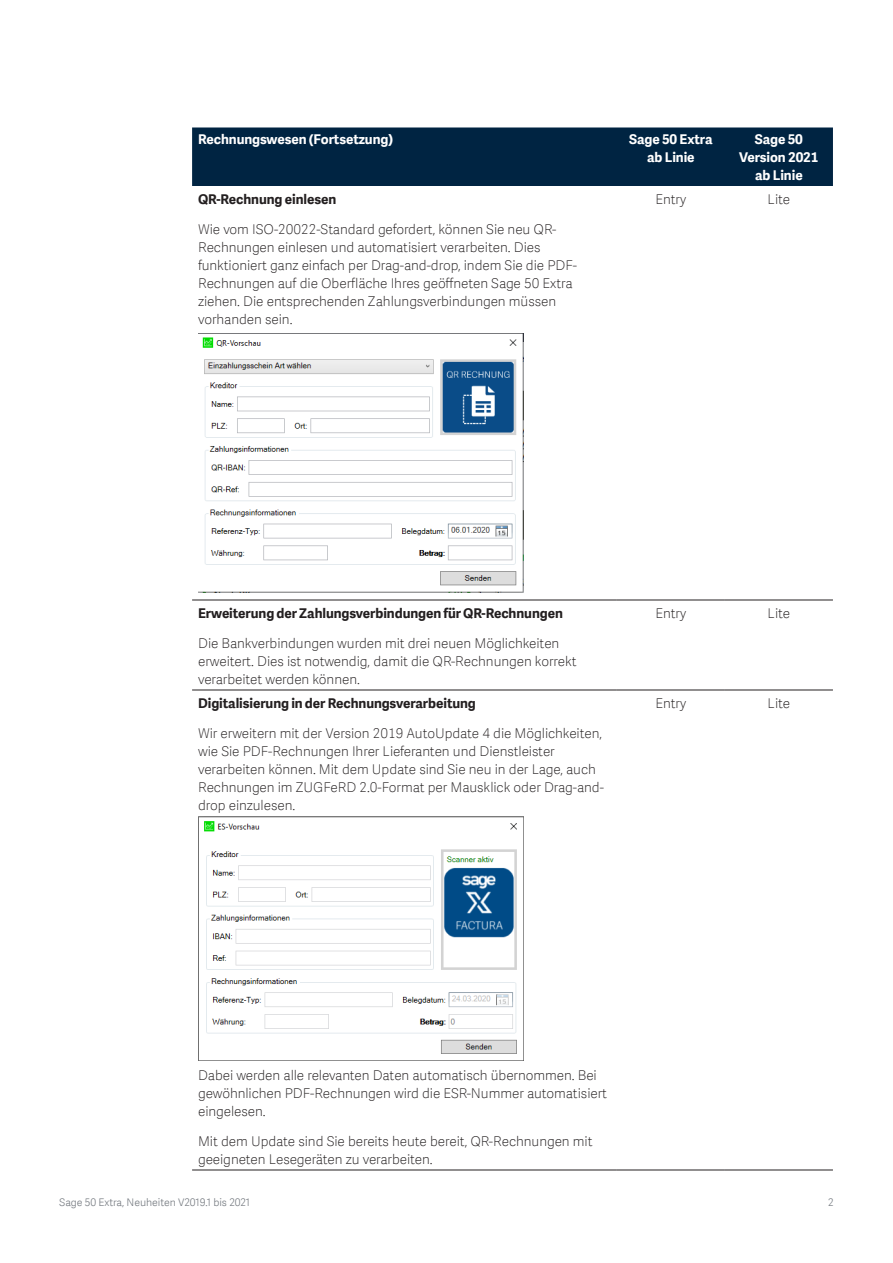
<style>
.page{position:relative;width:893px;height:1263px;background:#fff}
.page>*{position:absolute;margin:0;border:0;box-sizing:border-box;transform-origin:0 0}
.TABLE-_Body_Copy{font:13.5px/18px "Adelle Sans SAGE Th";letter-spacing:-.005em;color:#231f20}
.TABLE-_Body_Copy-2{font:700 13.5px "Adelle Sans SAGE";letter-spacing:-.005em;color:#231f20}
.TABLE-_DB_Body_Bold{font:700 13.5px/18px "Adelle Sans SAGE";letter-spacing:-.005em;color:#fff;text-align:center}
.Running_Footer_Text{font:10.5px "Adelle Sans SAGE Lt";letter-spacing:-.005em;color:#787d83}
</style>
<div class="page">
<div style="left:192px;top:128px;width:640px;height:58px;background:#002442"></div>
<hr style="left:192px;top:600px;width:424px;height:1px;background:#231f20">
<hr style="left:192px;top:690px;width:424px;height:1px;background:#231f20">
<hr style="left:192px;top:1170px;width:424px;height:1px;background:#231f20">
<hr style="left:616px;top:600px;width:108px;height:1px;background:#231f20">
<hr style="left:724px;top:600px;width:108px;height:1px;background:#231f20">
<hr style="left:616px;top:690px;width:108px;height:1px;background:#231f20">
<hr style="left:724px;top:690px;width:108px;height:1px;background:#231f20">
<hr style="left:616px;top:1170px;width:108px;height:1px;background:#231f20">
<hr style="left:724px;top:1170px;width:108px;height:1px;background:#231f20">
<img style="left:199px;top:333px;width:324px;height:260px">
<img style="left:199px;top:816px;width:324px;height:245px">
<p class="TABLE-_DB_Body_Bold" style="left:198px;top:130px;width:197px">Rechnungswesen (Fortsetzung)</p>
<p class="TABLE-_DB_Body_Bold" style="left:629px;top:130px;width:85px">Sage 50 Extra ab Linie</p>
<p class="TABLE-_DB_Body_Bold" style="left:739px;top:130px;width:81px">Sage 50<br>Version 2021 ab Linie</p>
<p class="TABLE-_Body_Copy-2" style="left:198px;top:189px;width:140px">QR-Rechnung einlesen</p>
<p class="TABLE-_Body_Copy" style="left:198px;top:220px;width:380px">Wie vom ISO-20022-Standard gefordert, können Sie neu QR-Rechnungen einlesen und automatisiert verarbeiten. Dies funktioniert ganz einfach per Drag-and-drop, indem Sie die PDF-Rechnungen auf die Oberfläche Ihres geöffneten Sage 50 Extra ziehen. Die entsprechenden Zahlungsverbindungen müssen vorhanden sein.</p>
<p class="TABLE-_Body_Copy" style="left:655px;top:190px;width:32px">Entry</p>
<p class="TABLE-_Body_Copy" style="left:767px;top:190px;width:24px">Lite</p>
<p class="TABLE-_Body_Copy-2" style="left:198px;top:603px;width:366px">Erweiterung der Zahlungsverbindungen für QR-Rechnungen</p>
<p class="TABLE-_Body_Copy" style="left:198px;top:634px;width:380px">Die Bankverbindungen wurden mit drei neuen Möglichkeiten erweitert. Dies ist notwendig, damit die QR-Rechnungen korrekt verarbeitet werden können.</p>
<p class="TABLE-_Body_Copy-2" style="left:198px;top:693px;width:279px">Digitalisierung in der Rechnungsverarbeitung</p>
<p class="TABLE-_Body_Copy" style="left:198px;top:724px;width:407px">Wir erweitern mit der Version 2019 AutoUpdate 4 die Möglichkeiten, wie Sie PDF-Rechnungen Ihrer Lieferanten und Dienstleister verarbeiten können. Mit dem Update sind Sie neu in der Lage, auch Rechnungen im ZUGFeRD 2.0-Format per Mausklick oder Drag-and&shy;drop einzulesen.</p>
<p class="TABLE-_Body_Copy" style="left:655px;top:604px;width:32px">Entry</p>
<p class="TABLE-_Body_Copy" style="left:767px;top:604px;width:24px">Lite</p>
<p class="TABLE-_Body_Copy" style="left:655px;top:694px;width:32px">Entry</p>
<p class="TABLE-_Body_Copy" style="left:767px;top:694px;width:24px">Lite</p>
<p class="TABLE-_Body_Copy" style="left:198px;top:1066px;width:410px">Dabei werden alle relevanten Daten automatisch übernommen. Bei gewöhnlichen PDF-Rechnungen wird die ESR-Nummer automatisiert eingelesen.</p>
<p class="TABLE-_Body_Copy" style="left:198px;top:1132px;width:396px">Mit dem Update sind Sie bereits heute bereit, QR-Rechnungen mit geeigneten Lesegeräten zu verarbeiten.</p>
<p class="Running_Footer_Text" style="left:59px;top:1195px;width:192px">Sage 50 Extra, Neuheiten V2019.1 bis 2021</p>
<p class="Running_Footer_Text" style="left:828px;top:1195px;width:7px">2</p>
</div>
